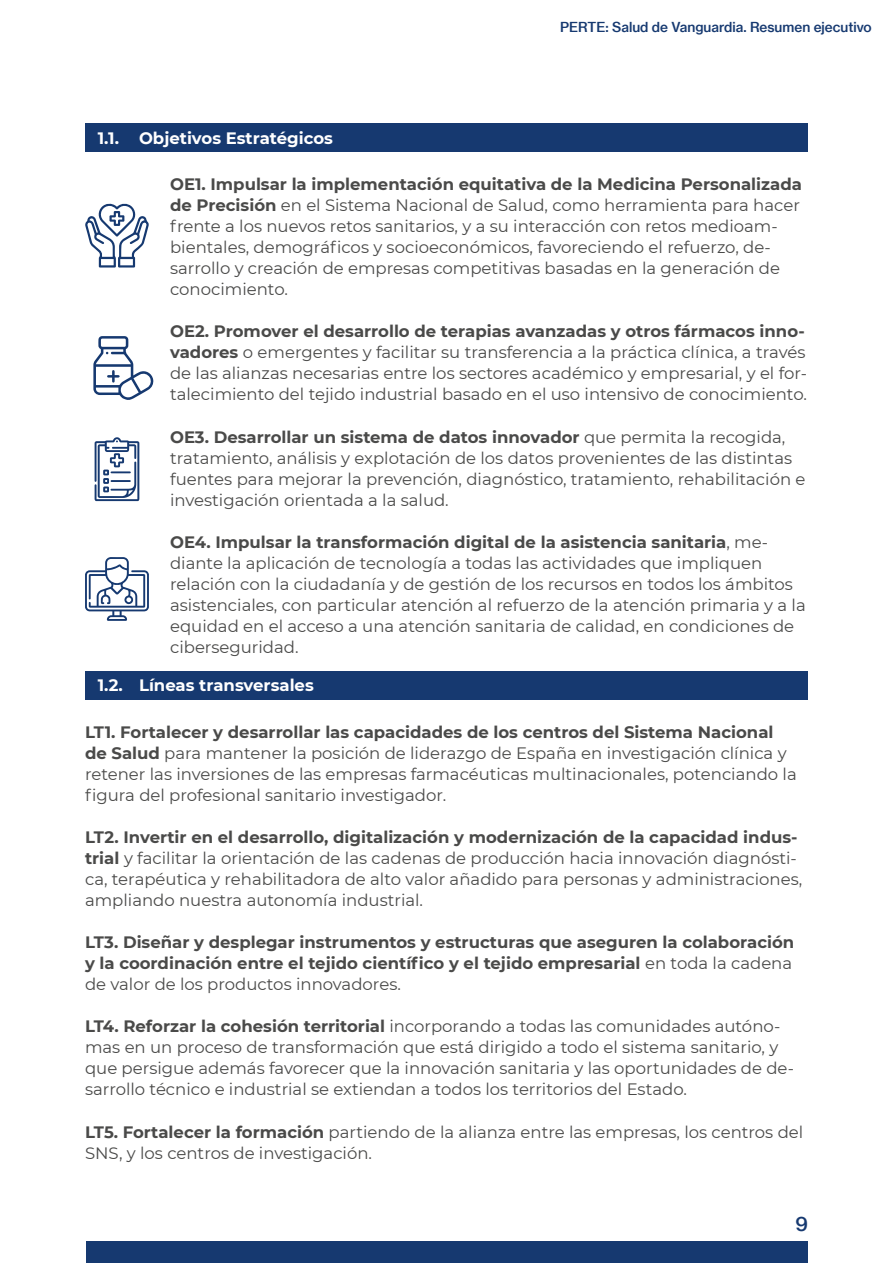
<style>
.page{position:relative;width:893px;height:1263px;background:#fff}
.page>*{position:absolute;margin:0;border:0;box-sizing:border-box;transform-origin:0 0}
.t1{font:19.5px "N Haas Grotesk TX Pro 65 Md";color:#163970}
.t2{font:16.5px/21px "Montserrat";color:#4a4a49}
.t3{font:700 16.5px/21px "Montserrat";color:#4a4a49}
.t4{font:700 16.5px "Montserrat";color:#fff}
.t5{font:13.5px "N Haas Grotesk TX Pro 65 Md";color:#163970}
.s1{font-weight:700}
.s2{font-weight:400}
</style>
<div class="page">
<div style="left:87px;top:1242px;width:721px;height:21px;background:#163970"></div>
<div style="left:85px;top:123px;width:723px;height:29px;background:#163970"></div>
<div style="left:85px;top:671px;width:723px;height:28px;background:#163970"></div>
<svg style="left:85px;top:203px;width:64px;height:65px"></svg>
<svg style="left:93px;top:336px;width:61px;height:64px"></svg>
<svg style="left:95px;top:437px;width:44px;height:64px"></svg>
<svg style="left:85px;top:557px;width:64px;height:64px"></svg>
<p class="t5" style="left:560px;top:18px;width:313px">PERTE: Salud de Vanguardia. Resumen ejecutivo</p>
<p class="t4" style="left:98px;top:126px;width:237px">1.1. Objetivos Estratégicos</p>
<p class="t2" style="left:170px;top:173px;width:633px"><span class="s1">OE1. Impulsar la implementación equitativa de la Medicina Personalizada de Precisión</span> en el Sistema Nacional de Salud, como herramienta para hacer frente a los nuevos retos sanitarios, y a su interacción con retos medioam&shy;bientales, demográficos y socioeconómicos, favoreciendo el refuerzo, de&shy;sarrollo y creación de empresas competitivas basadas en la generación de conocimiento.</p>
<p class="t2" style="left:170px;top:320px;width:639px"><span class="s1">OE2. Promover el desarrollo de terapias avanzadas y otros fármacos inno&shy;vadores</span> o emergentes y facilitar su transferencia a la práctica clínica, a través de las alianzas necesarias entre los sectores académico y empresarial, y el for&shy;talecimiento del tejido industrial basado en el uso intensivo de conocimiento.</p>
<p class="t2" style="left:170px;top:426px;width:637px"><span class="s1">OE3. Desarrollar un sistema de datos innovador</span> que permita la recogida, tratamiento, análisis y explotación de los datos provenientes de las distintas fuentes para mejorar la prevención, diagnóstico, tratamiento, rehabilitación e investigación orientada a la salud.</p>
<p class="t2" style="left:170px;top:531px;width:637px"><span class="s1">OE4. Impulsar la transformación digital de la asistencia sanitaria</span>, me&shy;diante la aplicación de tecnología a todas las actividades que impliquen relación con la ciudadanía y de gestión de los recursos en todos los ámbitos asistenciales, con particular atención al refuerzo de la atención primaria y a la equidad en el acceso a una atención sanitaria de calidad, en condiciones de ciberseguridad.</p>
<p class="t4" style="left:98px;top:673px;width:217px">1.2. Líneas transversales</p>
<p class="t2" style="left:85px;top:720px;width:713px"><span class="s1">LT1. Fortalecer y desarrollar las capacidades de los centros del Sistema Nacional de Salud</span> para mantener la posición de liderazgo de España en investigación clínica y retener las inversiones de las empresas farmacéuticas multinacionales, potenciando la figura del profesional sanitario investigador.</p>
<p class="t2" style="left:85px;top:826px;width:719px"><span class="s1">LT2. Invertir en el desarrollo, digitalización y modernización de la capacidad indus&shy;trial</span> y facilitar la orientación de las cadenas de producción hacia innovación diagnósti&shy;ca, terapéutica y rehabilitadora de alto valor añadido para personas y administraciones, ampliando nuestra autonomía industrial.</p>
<p class="t3" style="left:85px;top:931px;width:711px">LT3. Diseñar y desplegar instrumentos y estructuras que aseguren la colaboración y la coordinación entre el tejido científico y el tejido empresarial <span class="s2">en toda la cadena de valor de los productos innovadores.</span></p>
<p class="t2" style="left:85px;top:1015px;width:710px"><span class="s1">LT4. Reforzar la cohesión territorial</span> incorporando a todas las comunidades autóno&shy;mas en un proceso de transformación que está dirigido a todo el sistema sanitario, y que persigue además favorecer que la innovación sanitaria y las oportunidades de de&shy;sarrollo técnico e industrial se extiendan a todos los territorios del Estado.</p>
<p class="t2" style="left:85px;top:1121px;width:720px"><span class="s1">LT5. Fortalecer la formación</span> partiendo de la alianza entre las empresas, los centros del<br>SNS, y los centros de investigación.</p>
<p class="t1" style="left:795px;top:1212px;width:14px">9</p>
</div>
